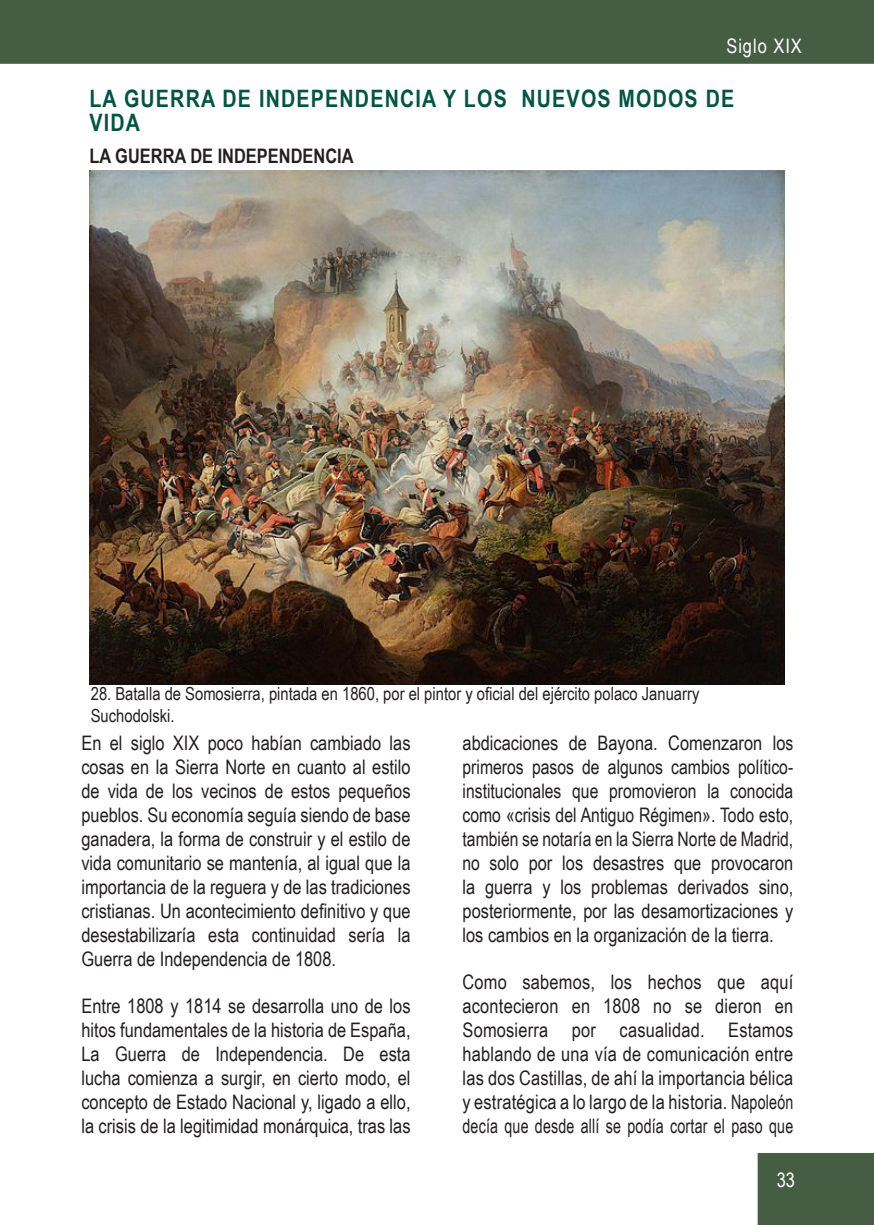
<style>
.page{position:relative;width:874px;height:1225px;background:#fff}
.page>*{position:absolute;margin:0;border:0;box-sizing:border-box;transform-origin:0 0}
.t1{font:700 24px/24px "Arial Narrow";letter-spacing:.05em;color:#045444}
.t2{font:20px/24px "Arial Narrow";color:#231f20;text-align:justify}
.t3{font:700 20px "Arial Narrow";color:#231f20}
.t4{font:20px "Arial Narrow";letter-spacing:.05em;color:#fff}
.t5{font:18px/21.6px "Arial Narrow";color:#231f20}
</style>
<div class="page">
<div style="left:0;top:0;width:873px;height:64px;background:#445d43"></div>
<div style="left:757px;top:1153px;width:116px;height:72px;background:#445d43"></div>
<img style="left:89px;top:171px;width:695px;height:513px">
<p class="t4" style="left:726px;top:31px;width:77px">Siglo XIX</p>
<p class="t1" style="left:89px;top:85px;width:646px">LA GUERRA DE INDEPENDENCIA Y LOS NUEVOS MODOS DE<br>VIDA</p>
<p class="t3" style="left:89px;top:141px;width:265px">LA GUERRA DE INDEPENDENCIA</p>
<p class="t5" style="left:91px;top:682px;width:609px">28. Batalla de Somosierra, pintada en 1860, por el pintor y oficial del ejército polaco Januarry<br>Suchodolski.</p>
<p class="t2" style="left:81px;top:730px;width:330px">En el siglo XIX poco habían cambiado las cosas en la Sierra Norte en cuanto al estilo de vida de los vecinos de estos pequeños pueblos. Su economía seguía siendo de base ganadera, la forma de construir y el estilo de vida comunitario se mantenía, al igual que la importancia de la reguera y de las tradiciones cristianas. Un acontecimiento definitivo y que desestabilizaría esta continuidad sería la Guerra de Independencia de 1808.</p>
<p class="t2" style="left:81px;top:993px;width:330px">Entre 1808 y 1814 se desarrolla uno de los hitos fundamentales de la historia de España, La Guerra de Independencia. De esta lucha comienza a surgir, en cierto modo, el concepto de Estado Nacional y, ligado a ello, la crisis de la legitimidad monárquica, tras las</p>
<p class="t2" style="left:462px;top:730px;width:332px">abdicaciones de Bayona. Comenzaron los primeros pasos de algunos cambios político&shy;institucionales que promovieron la conocida como «crisis del Antiguo Régimen». Todo esto, también se notaría en la Sierra Norte de Madrid, no solo por los desastres que provocaron la guerra y los problemas derivados sino, posteriormente, por las desamortizaciones y los cambios en la organización de la tierra.</p>
<p class="t2" style="left:462px;top:969px;width:332px">Como sabemos, los hechos que aquí acontecieron en 1808 no se dieron en Somosierra por casualidad. Estamos hablando de una vía de comunicación entre las dos Castillas, de ahí la importancia bélica y estratégica a lo largo de la historia. Napoleón decía que desde allí se podía cortar el paso que</p>
<p class="t4" style="left:776px;top:1164px;width:20px">33</p>
</div>
